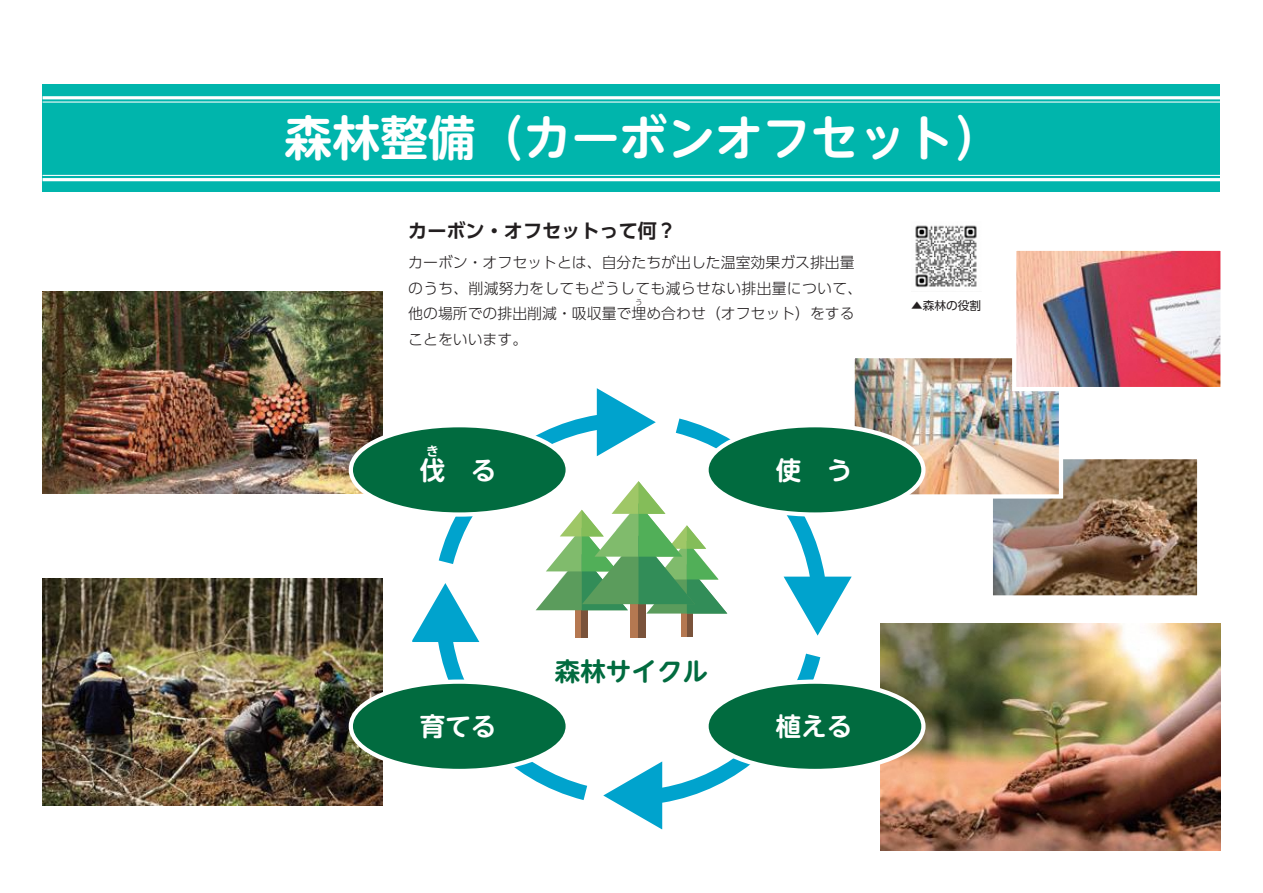
<style>
.page{position:relative;width:1263px;height:893px;background:#fff}
.page>*{position:absolute;margin:0;border:0;box-sizing:border-box;transform-origin:0 0}
.t1{font:700 47.85px "UD Shin M Go Pr 6 N De";color:#fff}
.t2{font:700 25.5px "UD Shin M Go Pr 6 N De";color:#fff}
.t3{font:700 25.5px "UD Shin M Go Pr 6 N De";color:#016b3f}
.t4{font:700 19.2px "UD Shin Go Pr 6 N De";color:#231f20}
.t5{font:300 14.85px/25.5px "UD Shin Go Pr 6 N";color:#231f20}
.t6{font:700 12.75px "UD Shin M Go Pr 6 N De";color:#fff}
.t7{font:11.7px "UD Shin Go Pr 6 N";color:#231f20}
.t8{font:300 7.5px "UD Shin Go Pr 6 N";color:#231f20}
</style>
<div class="page">
<img style="left:854px;top:250px;width:367px;height:346px">
<img style="left:880px;top:624px;width:340px;height:226px">
<div style="left:43px;top:85px;width:1177px;height:107px;background:#00b5ac"></div>
<hr style="left:43px;top:96px;width:1177px;height:3px;background:#fff">
<hr style="left:43px;top:102px;width:1177px;height:1px;background:#fff">
<hr style="left:43px;top:175px;width:1177px;height:1px;background:#fff">
<hr style="left:43px;top:178px;width:1177px;height:3px;background:#fff">
<svg style="left:412px;top:388px;width:440px;height:441px"></svg>
<img style="left:43px;top:579px;width:340px;height:227px">
<img style="left:43px;top:291px;width:340px;height:202px">
<div style="left:706px;top:682px;width:217px;height:89px;background:#016b3f;border-radius:50%"></div>
<div style="left:704px;top:679px;width:221px;height:94px;border:4px solid #fff;border-radius:50%"></div>
<div style="left:351px;top:682px;width:217px;height:89px;background:#016b3f;border-radius:50%"></div>
<div style="left:349px;top:679px;width:221px;height:94px;border:4px solid #fff;border-radius:50%"></div>
<div style="left:351px;top:425px;width:217px;height:89px;background:#016b3f;border-radius:50%"></div>
<div style="left:349px;top:423px;width:221px;height:94px;border:4px solid #fff;border-radius:50%"></div>
<div style="left:706px;top:425px;width:217px;height:89px;background:#016b3f;border-radius:50%"></div>
<div style="left:704px;top:423px;width:221px;height:94px;border:4px solid #fff;border-radius:50%"></div>
<img style="left:911px;top:225px;width:70px;height:66px">
<h1 class="t1" style="left:285px;top:97px;width:719px">森林整備（カーボンオフセット(</h1>
<p class="t4" style="left:408px;top:215px;width:269px">カーボン・オフセットって何?</p>
<p class="t5" style="left:408px;top:249px;width:455px">カーボン・オフセットとは、自分たちが出した温室効果ガス排出量のうち、削減努力をしてもどうしても減らせない排出量について、他の場所での排出削減・吸収量で埋め合わせ（オフセット）をする</p>
<p class="t8" style="left:635px;top:296px;width:9px">う</p>
<p class="t5" style="left:408px;top:326px;width:121px">ことをいいます。</p>
<p class="t6" style="left:426px;top:440px;width:14px">き</p>
<h2 class="t2" style="left:420px;top:448px;width:78px">伐　る</h2>
<h2 class="t2" style="left:776px;top:448px;width:78px">使　う</h2>
<p class="t7" style="left:911px;top:296px;width:72px">▲森林の役割</p>
<h2 class="t2" style="left:420px;top:704px;width:78px">育てる</h2>
<h2 class="t3" style="left:555px;top:649px;width:155px">森林サイクル</h2>
<h2 class="t2" style="left:776px;top:704px;width:78px">植える</h2>
</div>
